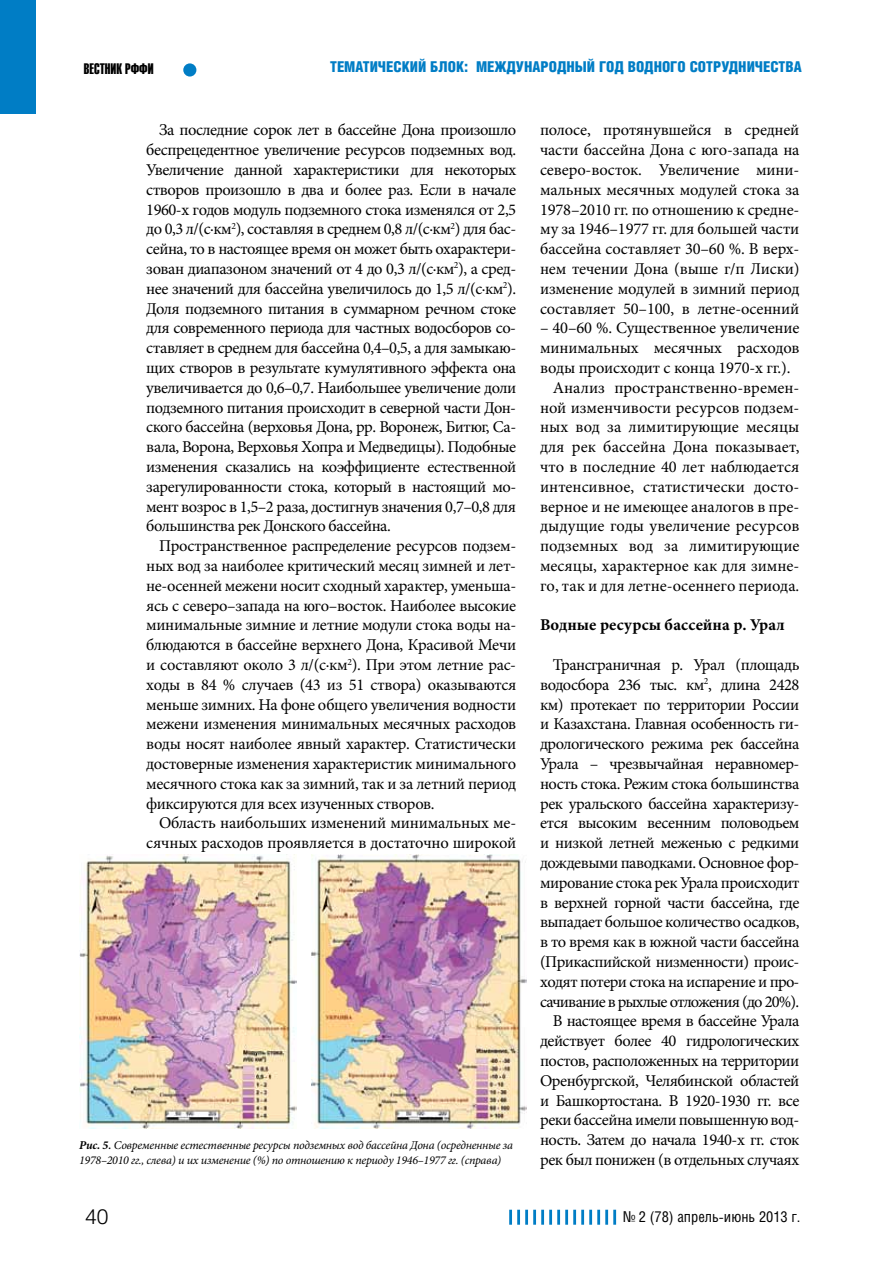
<style>
.page{position:relative;width:893px;height:1263px;background:#fff}
.page>*{position:absolute;margin:0;border:0;box-sizing:border-box;transform-origin:0 0}
.t1{font:21px "Helios Light C";color:#000}
.t2{font:16.5px/19.8px "Minion Pro";letter-spacing:-.02em;color:#000;text-align:justify}
.t3{font:16.5px "Minion Pro";color:#000}
.t4{font:16.5px "Minion Pro";letter-spacing:.005em;color:#000}
.t5{font:700 16.5px "Minion Pro";letter-spacing:.01em;color:#000}
.t6{font:15px "Helios Cond Black C";color:#007dc5}
.t7{font:15px "Helios Cond C";color:#000}
.t8{font:15px "Helios Extra Compressed C";color:#000}
.t9{font:italic 12px/14.4px "Minion Pro";letter-spacing:-.02em;color:#000}
.s1{font-weight:700}
.s2{font-weight:600}
</style>
<div class="page">
<div style="left:0;top:0;width:36px;height:113px;background:#007dc5"></div>
<hr style="left:509px;top:1210px;width:3px;height:15px;background:#007dc5">
<hr style="left:517px;top:1210px;width:3px;height:15px;background:#007dc5">
<hr style="left:525px;top:1210px;width:3px;height:15px;background:#007dc5">
<hr style="left:533px;top:1210px;width:3px;height:15px;background:#007dc5">
<hr style="left:541px;top:1210px;width:3px;height:15px;background:#007dc5">
<hr style="left:549px;top:1210px;width:3px;height:15px;background:#007dc5">
<hr style="left:557px;top:1210px;width:3px;height:15px;background:#007dc5">
<hr style="left:565px;top:1210px;width:3px;height:15px;background:#007dc5">
<hr style="left:573px;top:1210px;width:3px;height:15px;background:#007dc5">
<hr style="left:581px;top:1210px;width:3px;height:15px;background:#007dc5">
<hr style="left:589px;top:1210px;width:3px;height:15px;background:#007dc5">
<hr style="left:597px;top:1210px;width:3px;height:15px;background:#007dc5">
<hr style="left:605px;top:1210px;width:3px;height:15px;background:#007dc5">
<hr style="left:613px;top:1210px;width:3px;height:15px;background:#007dc5">
<div style="left:183px;top:63px;width:13px;height:14px;background:#007dc5;border-radius:50%"></div>
<img style="left:79px;top:855px;width:218px;height:273px">
<img style="left:311px;top:855px;width:216px;height:273px">
<p class="t8" style="left:84px;top:60px;width:71px">Вестник рффи</p>
<p class="t6" style="left:330px;top:58px;width:472px">ТЕМАТИЧЕСКИЙ БЛОК: Международный год водного сотрудничества</p>
<p class="t2" style="left:146px;top:120px;width:371px;text-indent:13px">За последние сорок лет в бассейне Дона произошло беспрецедентное увеличение ресурсов подземных вод.<br>Увеличение данной характеристики для некоторых створов произошло в два и более раз. Если в начале 1960-х годов модуль подземного стока изменялся от 2,5 до 0,3 л/(с∙км<sup>2</sup>), составляя в среднем 0,8 л/(с∙км<sup>2</sup>) для бас&shy;сейна, то в настоящее время он может быть охарактери&shy;зован диапазоном значений от 4 до 0,3 л/(с∙км<sup>2</sup>), а сред&shy;нее значений для бассейна увеличилось до 1,5 л/(с∙км<sup>2</sup>).<br>Доля подземного питания в суммарном речном стоке для современного периода для частных водосборов со&shy;ставляет в среднем для бассейна 0,4–0,5, а для замыкаю&shy;щих створов в результате кумулятивного эффекта она увеличивается до 0,6–0,7. Наибольшее увеличение доли подземного питания происходит в северной части Дон&shy;ского бассейна (верховья Дона, рр. Воронеж, Битюг, Са&shy;вала, Ворона, Верховья Хопра и Медведицы). Подобные изменения сказались на коэффициенте естественной зарегулированности стока, который в настоящий мо&shy;мент возрос в 1,5–2 раза, достигнув значения 0,7–0,8 для большинства рек Донского бассейна.</p>
<p class="t2" style="left:146px;top:536px;width:371px;text-indent:13px">Пространственное распределение ресурсов подзем&shy;ных вод за наиболее критический месяц зимней и лет&shy;не-осенней межени носит сходный характер, уменьша&shy;ясь с северо–запада на юго–восток. Наиболее высокие минимальные зимние и летние модули стока воды на&shy;блюдаются в бассейне верхнего Дона, Красивой Мечи и составляют около 3 л/(с∙км<sup>2</sup>). При этом летние рас&shy;ходы в 84 % случаев (43 из 51 створа) оказываются меньше зимних. На фоне общего увеличения водности межени изменения минимальных месячных расходов воды носят наиболее явный характер. Статистически достоверные изменения характеристик минимального месячного стока как за зимний, так и за летний период фиксируются для всех изученных створов.</p>
<p class="t2" style="left:146px;top:813px;width:371px;text-align:right">Область наибольших изменений минимальных ме&shy;сячных расходов проявляется в достаточно широкой</p>
<p class="t9" style="left:79px;top:1138px;width:435px"><span class="s1">Рис. 5</span><span class="s2">.</span> Современные естественные ресурсы подземных вод бассейна Дона (осредненные за<br>1978–2010 гг., слева) и их изменение (%) по отношению к периоду 1946–1977 гг. (справа)</p>
<p class="t2" style="left:540px;top:120px;width:261px">полосе, протянувшейся в средней части бассейна Дона с юго-запада на северо-восток. Увеличение мини&shy;мальных месячных модулей стока за 1978–2010 гг. по отношению к средне&shy;му за 1946–1977 гг. для большей части бассейна составляет 30–60 %. В верх&shy;нем течении Дона (выше г/п Лиски) изменение модулей в зимний период составляет 50–100, в летне-осенний</p>
<p class="t2" style="left:540px;top:318px;width:261px">– 40–60 %. Существенное увеличение</p>
<p class="t2" style="left:540px;top:338px;width:261px">минимальных месячных расходов</p>
<p class="t2" style="left:540px;top:358px;width:252px">воды происходит с конца 1970-х гг.).</p>
<p class="t3" style="left:553px;top:376px;width:248px">Анализ пространственно-времен-</p>
<p class="t3" style="left:540px;top:396px;width:261px">ной изменчивости ресурсов подзем-</p>
<p class="t3" style="left:540px;top:416px;width:261px">ных вод за лимитирующие месяцы</p>
<p class="t3" style="left:540px;top:436px;width:261px">для рек бассейна Дона показывает,</p>
<p class="t3" style="left:540px;top:456px;width:261px">что в последние 40 лет наблюдается</p>
<p class="t3" style="left:540px;top:475px;width:261px">интенсивное, статистически досто-</p>
<p class="t3" style="left:540px;top:495px;width:261px">верное и не имеющее аналогов в пре-</p>
<p class="t4" style="left:540px;top:515px;width:261px">дыдущие годы увеличение ресурсов</p>
<p class="t3" style="left:540px;top:535px;width:261px">подземных вод за лимитирующие</p>
<p class="t3" style="left:540px;top:555px;width:261px">месяцы, характерное как для зимне-</p>
<p class="t3" style="left:540px;top:574px;width:261px">го, так и для летне-осеннего периода.</p>
<p class="t5" style="left:540px;top:613px;width:246px">Водные ресурсы бассейна р. Урал</p>
<p class="t2" style="left:540px;top:655px;width:261px;text-align:right">Трансграничная р. Урал (площадь водосбора 236 тыс. км<sup>2</sup>, длина 2428 км) протекает по территории России и Казахстана. Главная особенность ги&shy;дрологического режима рек бассейна Урала – чрезвычайная неравномер&shy;ность стока. Режим стока большинства рек уральского бассейна характеризу&shy;ется высоким весенним половодьем и низкой летней меженью с редкими дождевыми паводками. Основное фор&shy;мирование стока рек Урала происходит в верхней горной части бассейна, где выпадает большое количество осадков, в то время как в южной части бассейна (Прикаспийской низменности) проис&shy;ходят потери стока на испарение и про&shy;сачивание в рыхлые отложения (до 20%).<br>В настоящее время в бассейне Урала действует более 40 гидрологических постов, расположенных на территории Оренбургской, Челябинской областей и Башкортостана. В 1920-1930 гг. все реки бассейна имели повышенную вод&shy;ность. Затем до начала 1940-х гг. сток рек был понижен (в отдельных случаях</p>
<p class="t1" style="left:85px;top:1204px;width:25px">40</p>
<p class="t7" style="left:623px;top:1208px;width:179px">№ 2 (78) апрель-июнь 2013 г.</p>
</div>
